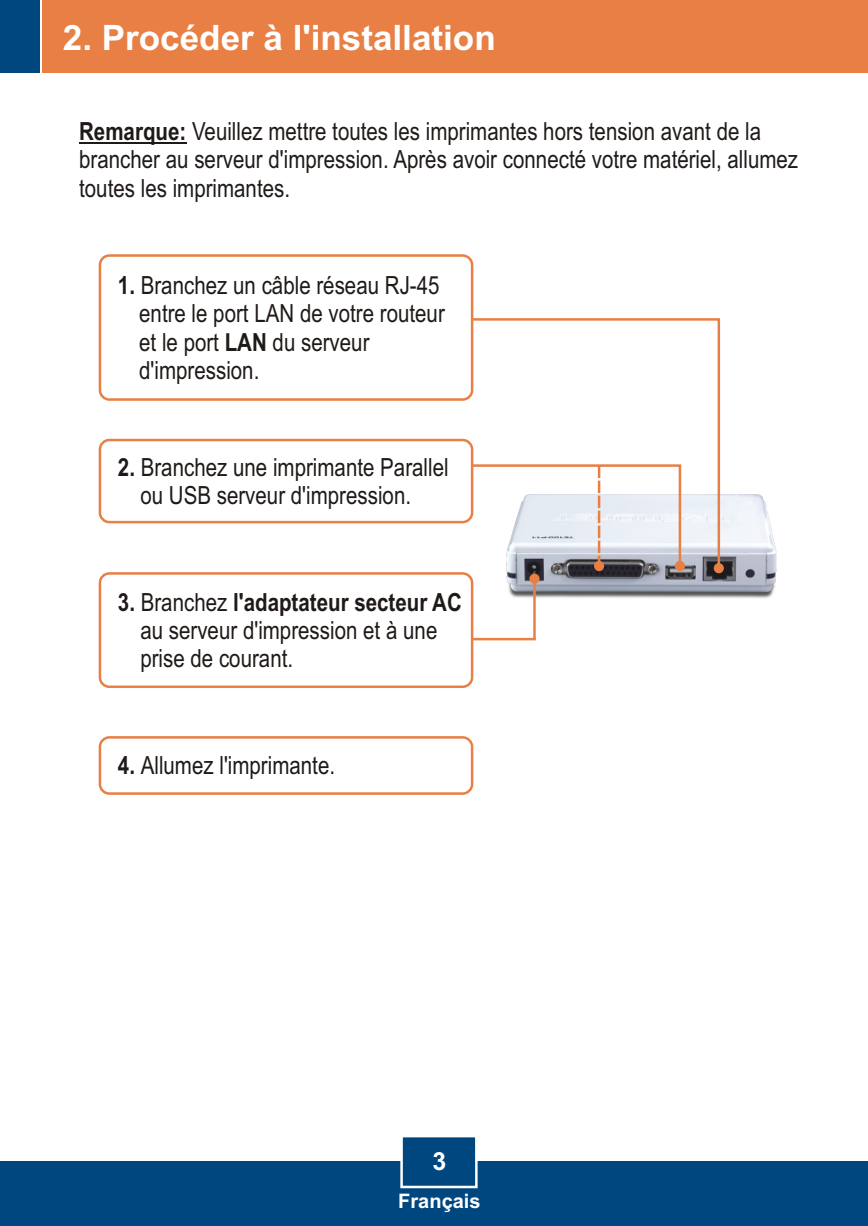
<style>
.page{position:relative;width:868px;height:1226px;background:#fff}
.page>*{position:absolute;margin:0;border:0;box-sizing:border-box;transform-origin:0 0}
.t1{font:700 35px "Arial";color:#fff}
.t2{font:25px/28.2px "Arial Narrow";color:#1f1a17}
.t3{font:700 25px "Arial";color:#fff}
.t4{font:700 20px "Arial";color:#fff}
.s1{font-weight:700}
</style>
<div class="page">
<div style="left:0;top:1161px;width:867px;height:65px;background:#004780"></div>
<div style="left:42px;top:0;width:825px;height:73px;background:#e88045"></div>
<div style="left:0;top:0;width:40px;height:73px;background:#004780"></div>
<svg style="left:400px;top:1137px;width:78px;height:52px"></svg>
<img style="left:684px;top:494px;width:92px;height:104px">
<svg style="left:439px;top:318px;width:284px;height:255px"></svg>
<svg style="left:311px;top:464px;width:373px;height:176px"></svg>
<div style="left:99px;top:736px;width:374px;height:59px;background:#fff;border:3px solid #e88045;border-radius:9px"></div>
<hr style="left:79px;top:142px;width:107px;height:1px;background:#1f1a17">
<div style="left:99px;top:254px;width:374px;height:147px;background:#fff;border:3px solid #e88045;border-radius:9px"></div>
<div style="left:99px;top:572px;width:374px;height:116px;background:#fff;border:3px solid #e88045;border-radius:9px"></div>
<div style="left:99px;top:439px;width:374px;height:84px;background:#fff;border:3px solid #e88045;border-radius:9px"></div>
<h1 class="t1" style="left:63px;top:24px;width:434px">2. Procéder à l'installation</h1>
<p class="t2" style="left:79px;top:119px;width:720px"><span class="s1">Remarque:</span> Veuillez mettre toutes les imprimantes hors tension avant de la brancher au serveur d'impression. Après avoir connecté votre matériel, allumez toutes les imprimantes.</p>
<p class="t2" style="left:139px;top:273px;width:307px;text-indent:-21px"><span class="s1">1.</span> Branchez un câble réseau RJ-45 entre le port LAN de votre routeur et le port <span class="s1">LAN</span> du serveur d'impression.</p>
<p class="t2" style="left:140px;top:455px;width:310px;text-indent:-22px"><span class="s1">2.</span> Branchez une imprimante Parallel ou USB serveur d'impression.</p>
<p class="t2" style="left:140px;top:590px;width:323px;text-indent:-22px"><span class="s1">3.</span> Branchez <span class="s1">l'adaptateur secteur AC </span>au serveur d'impression et à une prise de courant.</p>
<p class="t2" style="left:118px;top:753px;width:218px"><span class="s1">4.</span> Allumez l'imprimante.</p>
<p class="t3" style="left:432px;top:1151px;width:15px">3</p>
<p class="t4" style="left:398px;top:1193px;width:84px">Français</p>
</div>
